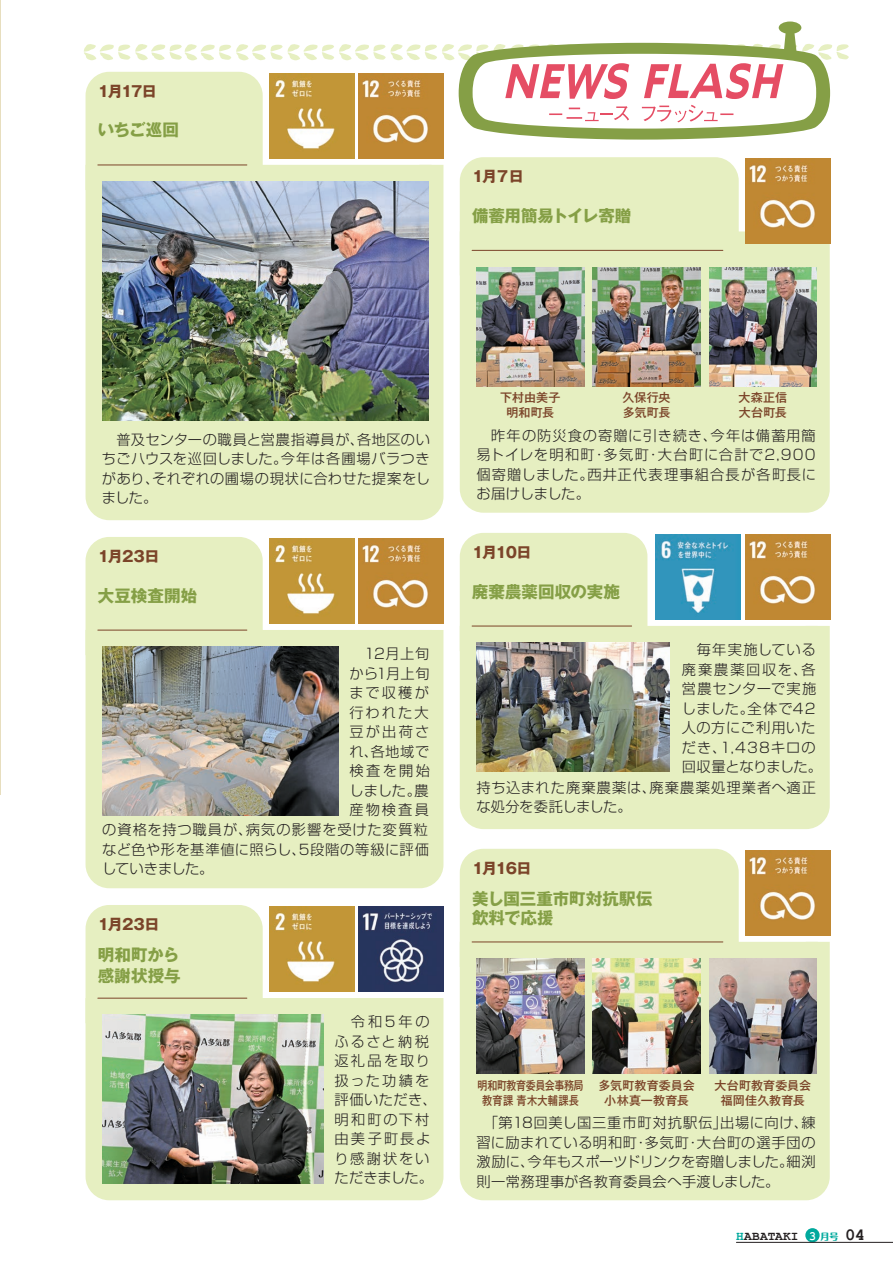
<style>
.page{position:relative;width:893px;height:1263px;background:#fff}
.page>*{position:absolute;margin:0;border:0;box-sizing:border-box;transform-origin:0 0}
.t1{font:700 17.25px "Courier New";color:#231f20}
.t2{font:700 16.5px/19.5px "Gothic MB101 Pro";color:#859f46}
.t3{font:700 15px "Gothic MB101 Pro";letter-spacing:-.085em;color:#7b4429}
.t4{font:300 14.25px/19.5px "Shin Go Pro";letter-spacing:.05em;color:#231f20}
.t5{font:300 14.25px/19.5px "Shin Go Pro";letter-spacing:.135em;color:#231f20}
.t6{font:300 14.25px/19.5px "Shin Go Pro";letter-spacing:.08em;color:#231f20}
.t7{font:300 14.25px/19.5px "Shin Go Pro";letter-spacing:.03em;color:#231f20}
.t8{font:300 14.25px/19.5px "Shin Go Pro";letter-spacing:.015em;color:#231f20}
.t9{font:300 14.25px/19.5px "Shin Go Pro";letter-spacing:.09em;color:#231f20;text-align:right}
.t10{font:300 14.25px "Shin Go Pro";letter-spacing:.075em;color:#231f20}
.t11{font:300 14.25px "Shin Go Pro";letter-spacing:-.025em;color:#231f20}
.t12{font:300 14.25px/19.5px "Shin Go Pro";letter-spacing:.005em;color:#231f20}
.t13{font:300 14.25px "Shin Go Pro";letter-spacing:-.035em;color:#231f20}
.t14{font:700 12.75px "Courier New";letter-spacing:.02em;color:#231f20}
.t15{font:700 12.75px "Courier New";color:#fff;scale:.9 1}
.t16{font:500 12px/15px "Gothic MB101 Pro";letter-spacing:.005em;color:#7b4429;text-align:center}
.t17{font:500 12px/15px "Gothic MB101 Pro";letter-spacing:-.025em;color:#7b4429;text-align:center;scale:.83 1}
.t18{font:500 12px/15px "Gothic MB101 Pro";letter-spacing:-.015em;color:#7b4429}
.t19{font:800 9px "Maru Fo Pro";color:#00a99d}
.s1{color:#00a99d}
</style>
<div class="page">
<hr style="left:0;top:0;width:1px;height:794px;background:#e7debe">
<div style="left:459px;top:214px;width:372px;height:299px;background:#e6efc1"></div>
<hr style="left:472px;top:250px;width:251px;height:1px;background:#7b4429">
<img style="left:745px;top:214px;width:85px;height:30px">
<img style="left:476px;top:267px;width:108px;height:120px">
<img style="left:593px;top:267px;width:107px;height:120px">
<img style="left:709px;top:267px;width:108px;height:120px">
<div style="left:459px;top:848px;width:280px;height:70px;background:#e6efc1"></div>
<div style="left:459px;top:918px;width:372px;height:283px;background:#e6efc1"></div>
<hr style="left:472px;top:941px;width:251px;height:1px;background:#7b4429">
<img style="left:745px;top:850px;width:85px;height:85px">
<img style="left:476px;top:958px;width:108px;height:115px">
<img style="left:593px;top:958px;width:107px;height:115px">
<img style="left:709px;top:958px;width:108px;height:115px">
<div style="left:459px;top:533px;width:197px;height:69px;background:#e6efc1"></div>
<div style="left:459px;top:602px;width:372px;height:227px;background:#e6efc1"></div>
<hr style="left:472px;top:626px;width:160px;height:1px;background:#7b4429">
<img style="left:476px;top:643px;width:194px;height:128px">
<img style="left:745px;top:534px;width:85px;height:85px">
<img style="left:656px;top:534px;width:85px;height:85px">
<svg style="left:84px;top:22px;width:765px;height:192px"></svg>
<svg style="left:84px;top:141px;width:371px;height:380px;background:#e8f0c7"></svg>
<hr style="left:98px;top:165px;width:149px;height:1px;background:#7b4429">
<img style="left:359px;top:73px;width:85px;height:85px">
<img style="left:269px;top:73px;width:86px;height:85px">
<img style="left:102px;top:182px;width:326px;height:239px">
<div style="left:85px;top:537px;width:178px;height:69px;background:#e6efc1"></div>
<div style="left:85px;top:606px;width:359px;height:283px;background:#e6efc1"></div>
<hr style="left:98px;top:630px;width:149px;height:1px;background:#7b4429">
<img style="left:359px;top:538px;width:85px;height:85px">
<img style="left:269px;top:538px;width:86px;height:85px">
<img style="left:102px;top:647px;width:236px;height:168px">
<div style="left:85px;top:905px;width:178px;height:69px;background:#e6efc1"></div>
<svg style="left:85px;top:974px;width:359px;height:227px;background:#e4edc2"></svg>
<hr style="left:98px;top:998px;width:149px;height:1px;background:#7b4429">
<img style="left:359px;top:906px;width:85px;height:85px">
<img style="left:269px;top:906px;width:86px;height:85px">
<img style="left:102px;top:1015px;width:221px;height:168px">
<div style="left:806px;top:1229px;width:13px;height:13px;background:#00a99d;border-radius:50%"></div>
<div style="left:805px;top:1228px;width:15px;height:14px;border:2px solid #00a99d;border-radius:50%"></div>
<hr style="left:736px;top:1242px;width:157px;height:1px;background:#231f20">
<p class="t3" style="left:98px;top:79px;width:60px">1月17日</p>
<p class="t2" style="left:98px;top:118px;width:83px">いちご巡回</p>
<p class="t3" style="left:472px;top:164px;width:53px">1月７日</p>
<p class="t2" style="left:472px;top:204px;width:161px">備蓄用簡易トイレ寄贈</p>
<p class="t4" style="left:281px;top:428px;width:150px;text-indent:-179px">　普及センターの職員と営農指導員が、<br>今年は各圃場バラつき</p>
<p class="t4" style="left:357px;top:428px;width:74px">各地区のい</p>
<p class="t8" style="left:152px;top:447px;width:279px;text-indent:-50px">ちごハウスを巡回しました。<br>それぞれの圃場の現状に合わせた提案をし</p>
<p class="t4" style="left:102px;top:467px;width:59px">があり、ました。</p>
<p class="t3" style="left:98px;top:544px;width:63px">1月23日</p>
<p class="t2" style="left:98px;top:584px;width:101px">大豆検査開始</p>
<p class="t9" style="left:349px;top:642px;width:82px">　12月上旬から1月上旬まで収穫が行われた大豆が出荷さ各地域で</p>
<p class="t4" style="left:349px;top:740px;width:30px">れ、</p>
<p class="t4" style="left:349px;top:759px;width:82px">検査を開始</p>
<p class="t4" style="left:349px;top:779px;width:81px">しました農。</p>
<p class="t4" style="left:349px;top:798px;width:81px">産物検査員</p>
<p class="t10" style="left:246px;top:818px;width:184px">病気の影響を受けた変質粒</p>
<p class="t4" style="left:102px;top:818px;width:328px">の資格を持つ職員が、<br>など色や形を基準値に照らし 5、段階の等級に評価していきました。</p>
<p class="t3" style="left:98px;top:912px;width:63px">1月23日</p>
<p class="t2" style="left:98px;top:942px;width:84px;line-height:21px">明和町から感謝状授与</p>
<p class="t5" style="left:334px;top:1010px;width:104px">　令和5年のふるさと納税返礼品を取り扱った功績を評価いただき、明和町の下村由美子町長より感謝状をいただきました。</p>
<p class="t16" style="left:500px;top:388px;width:62px">下村由美子明和町長</p>
<p class="t18" style="left:623px;top:388px;width:50px">久保行央多気町長</p>
<p class="t16" style="left:739px;top:388px;width:50px;text-align:left">大森正信大台町長</p>
<p class="t4" style="left:658px;top:424px;width:159px;text-indent:-181px">　昨年の防災食の寄贈に引き続き、<br>大台町に合計で2,900</p>
<p class="t4" style="left:710px;top:424px;width:107px">今年は備蓄用簡</p>
<p class="t4" style="left:604px;top:443px;width:47px">多気町</p>
<p class="t6" style="left:587px;top:443px;width:230px;text-indent:-111px">易トイレを明和町<br>西井正代表理事組合長が各町長に</p>
<p class="t4" style="left:592px;top:443px;width:16px">・</p>
<p class="t4" style="left:646px;top:443px;width:16px">・</p>
<p class="t12" style="left:476px;top:463px;width:119px">個寄贈しました。お届けしました。</p>
<p class="t3" style="left:472px;top:540px;width:61px">1月10日</p>
<p class="t2" style="left:472px;top:580px;width:150px">廃棄農薬回収の実施</p>
<p class="t6" style="left:682px;top:638px;width:136px;text-align:right">　毎年実施している廃棄農薬回収を 各、営農センターで実施全体で42</p>
<p class="t4" style="left:682px;top:697px;width:73px">しました。</p>
<p class="t4" style="left:682px;top:716px;width:135px">人の方にご利用いた</p>
<p class="t4" style="left:720px;top:736px;width:97px">1,438キロの</p>
<p class="t4" style="left:682px;top:736px;width:46px">だき、</p>
<p class="t13" style="left:682px;top:755px;width:142px">回収量となりました。</p>
<p class="t10" style="left:649px;top:775px;width:168px">廃棄農薬処理業者へ適正</p>
<p class="t4" style="left:476px;top:776px;width:181px">持ち込まれた廃棄農薬は、な処分を委託しました。</p>
<p class="t3" style="left:472px;top:856px;width:61px">1月16日</p>
<p class="t2" style="left:472px;top:887px;width:182px">美し国三重市町対抗駅伝飲料で応援</p>
<p class="t17" style="left:478px;top:1076px;width:129px">明和町教育委員会事務局教育課青木大輔課長</p>
<p class="t16" style="left:598px;top:1076px;width:98px">多気町教育委員会小林真一教育長</p>
<p class="t16" style="left:715px;top:1076px;width:98px">大台町教育委員会福岡佳久教育長</p>
<p class="t4" style="left:697px;top:1111px;width:120px;text-indent:-220px">　「第18回美し国三重市町対抗駅伝」<br>大台町の選手団の</p>
<p class="t4" style="left:720px;top:1111px;width:97px">出場に向け練、</p>
<p class="t4" style="left:645px;top:1131px;width:46px">多気町</p>
<p class="t7" style="left:476px;top:1131px;width:162px">習に励まれている明和町</p>
<p class="t4" style="left:634px;top:1131px;width:16px">・</p>
<p class="t4" style="left:686px;top:1131px;width:16px">・</p>
<p class="t11" style="left:527px;top:1150px;width:268px">今年もスポーツドリンクを寄贈しました。</p>
<p class="t7" style="left:476px;top:1150px;width:305px">激励に、<br>則一常務理事が各教育委員会へ手渡しました。</p>
<p class="t4" style="left:786px;top:1150px;width:31px">細渕</p>
<p class="t14" style="left:736px;top:1228px;width:64px"><span class="s1">H</span>ABATAKI</p>
<p class="t15" style="left:809px;top:1228px;width:9px">3</p>
<p class="t19" style="left:820px;top:1230px;width:20px">月号</p>
<p class="t1" style="left:845px;top:1224px;width:22px">04</p>
</div>
